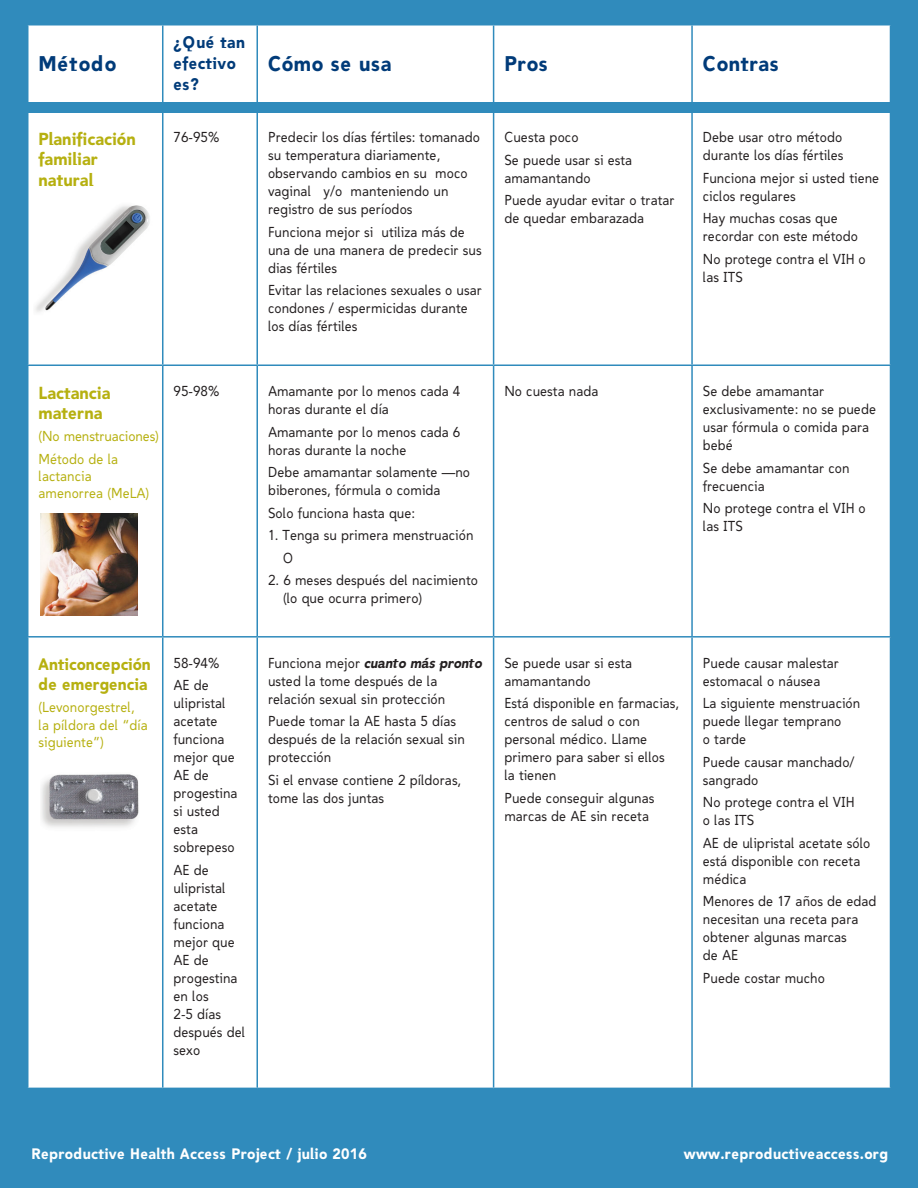
<style>
.page{position:relative;width:918px;height:1188px;background:#308bbc}
.page>*{position:absolute;margin:0;border:0;box-sizing:border-box;transform-origin:0 0}
.t1{font:700 21px "Bawdy";letter-spacing:.025em;color:#013b79}
.method{font:700 17.25px/20.2px "Bawdy";color:#b6b010}
.method-2{font:700 16.5px/20.2px "Bawdy";color:#b6b010}
.t2{font:700 16.5px/21px "Bawdy";letter-spacing:.025em;color:#013b79}
.body{font:700 15px "Bawdy";letter-spacing:.02em;color:#fff}
.body-2{font:14.25px/18px "Bawdy";color:#231f20}
.method_small{font:14.25px/17.2px "Bawdy";color:#b6b010}
.s1{font-weight:700;font-style:italic}
</style>
<div class="page">
<div style="left:28px;top:26px;width:862px;height:1062px;background:#fff"></div>
<div style="left:28px;top:638px;width:228px;height:450px;background:#fff"></div>
<hr style="left:162px;top:26px;width:1px;height:85px;background:#308bbc">
<hr style="left:256px;top:26px;width:2px;height:85px;background:#308bbc">
<hr style="left:493px;top:26px;width:1px;height:85px;background:#308bbc">
<hr style="left:691px;top:26px;width:2px;height:85px;background:#308bbc">
<hr style="left:162px;top:112px;width:1px;height:252px;background:#308bbc">
<hr style="left:256px;top:112px;width:2px;height:252px;background:#308bbc">
<hr style="left:493px;top:112px;width:1px;height:252px;background:#308bbc">
<hr style="left:691px;top:112px;width:2px;height:252px;background:#308bbc">
<hr style="left:27px;top:364px;width:136px;height:2px;background:#308bbc">
<hr style="left:163px;top:364px;width:94px;height:2px;background:#308bbc">
<hr style="left:162px;top:366px;width:1px;height:270px;background:#308bbc">
<hr style="left:257px;top:364px;width:237px;height:2px;background:#308bbc">
<hr style="left:256px;top:366px;width:2px;height:270px;background:#308bbc">
<hr style="left:494px;top:364px;width:198px;height:2px;background:#308bbc">
<hr style="left:493px;top:366px;width:1px;height:270px;background:#308bbc">
<hr style="left:692px;top:364px;width:199px;height:2px;background:#308bbc">
<hr style="left:691px;top:366px;width:2px;height:270px;background:#308bbc">
<hr style="left:27px;top:636px;width:136px;height:2px;background:#308bbc">
<hr style="left:163px;top:636px;width:94px;height:2px;background:#308bbc">
<hr style="left:162px;top:638px;width:1px;height:450px;background:#308bbc">
<hr style="left:257px;top:636px;width:237px;height:2px;background:#308bbc">
<hr style="left:256px;top:638px;width:2px;height:450px;background:#308bbc">
<hr style="left:494px;top:636px;width:198px;height:2px;background:#308bbc">
<hr style="left:493px;top:638px;width:1px;height:450px;background:#308bbc">
<hr style="left:692px;top:636px;width:199px;height:2px;background:#308bbc">
<hr style="left:691px;top:638px;width:2px;height:450px;background:#308bbc">
<img style="left:40px;top:513px;width:98px;height:103px">
<img style="left:34px;top:203px;width:118px;height:114px">
<img style="left:40px;top:772px;width:100px;height:60px">
<div style="left:0;top:102px;width:918px;height:10px;background:#308bbc"></div>
<p class="t1" style="left:39px;top:51px;width:79px">Método</p>
<p class="t2" style="left:174px;top:32px;width:73px">¿Qué tan efectivo es?</p>
<p class="t1" style="left:268px;top:51px;width:125px">Cómo se usa</p>
<p class="t1" style="left:504px;top:51px;width:45px">Pros</p>
<p class="t1" style="left:703px;top:51px;width:78px">Contras</p>
<p class="method" style="left:39px;top:129px;width:99px">Planificación familiar natural</p>
<p class="body-2" style="left:174px;top:129px;width:47px">76-95%</p>
<p class="body-2" style="left:268px;top:129px;width:214px">Predecir los días fértiles: tomanado su temperatura diariamente, observando cambios en su moco vaginal y/o manteniendo un registro de sus períodos</p>
<p class="body-2" style="left:268px;top:223px;width:215px">Funciona mejor si utiliza más de una de una manera de predecir sus dias fértiles</p>
<p class="body-2" style="left:268px;top:282px;width:215px">Evitar las relaciones sexuales o usar condones / espermicidas durante los días fértiles</p>
<p class="method" style="left:39px;top:382px;width:73px">Lactancia materna</p>
<p class="method_small" style="left:39px;top:428px;width:122px">(No menstruaciones)</p>
<p class="method_small" style="left:39px;top:450px;width:112px">Método de la lactancia amenorrea (MeLA)</p>
<p class="body-2" style="left:174px;top:382px;width:47px">95-98%</p>
<p class="body-2" style="left:268px;top:382px;width:194px">Amamante por lo menos cada 4 horas durante el día</p>
<p class="body-2" style="left:268px;top:423px;width:194px">Amamante por lo menos cada 6 horas durante la noche</p>
<p class="body-2" style="left:268px;top:463px;width:204px">Debe amamantar solamente —no biberones, fórmula o comida</p>
<p class="body-2" style="left:268px;top:504px;width:149px">Solo funciona hasta que:</p>
<p class="body-2" style="left:268px;top:526px;width:207px">1. Tenga su primera menstruación</p>
<p class="body-2" style="left:283px;top:549px;width:11px">O</p>
<p class="body-2" style="left:283px;top:571px;width:197px;text-indent:-15px">2. 6 meses después del nacimiento (lo que ocurra primero)</p>
<p class="method-2" style="left:39px;top:654px;width:114px">Anticoncepción de emergencia</p>
<p class="method_small" style="left:39px;top:699px;width:111px">(Levonorgestrel, la píldora del “día siguiente”)</p>
<p class="body-2" style="left:174px;top:654px;width:47px">58-94%</p>
<p class="body-2" style="left:174px;top:676px;width:66px">AE de ulipristal acetate funciona mejor que<br>AE de progestina si usted esta sobrepeso</p>
<p class="body-2" style="left:174px;top:861px;width:73px">AE de ulipristal acetate funciona mejor que<br>AE de progestina en los<br>2-5 días después del sexo</p>
<p class="body-2" style="left:268px;top:654px;width:216px">Funciona mejor <span class="s1">cuanto máß pronto </span>usted la tome después de la relación sexual sin protección</p>
<p class="body-2" style="left:268px;top:713px;width:198px">Puede tomar la AE hasta 5 días después de la relación sexual sin protección</p>
<p class="body-2" style="left:268px;top:771px;width:195px">Si el envase contiene 2 píldoras, tome las dos juntas</p>
<p class="body-2" style="left:504px;top:129px;width:76px">Cuesta poco</p>
<p class="body-2" style="left:504px;top:151px;width:129px">Se puede usar si esta amamantando</p>
<p class="body-2" style="left:504px;top:192px;width:172px">Puede ayudar evitar o tratar de quedar embarazada</p>
<p class="body-2" style="left:703px;top:129px;width:142px">Debe usar otro método durante los días fértiles</p>
<p class="body-2" style="left:703px;top:169px;width:178px">Funciona mejor si usted tiene ciclos regulares</p>
<p class="body-2" style="left:703px;top:210px;width:157px">Hay muchas cosas que recordar con este método</p>
<p class="body-2" style="left:703px;top:250px;width:165px">No protege contra el VIH o las ITS</p>
<p class="body-2" style="left:504px;top:382px;width:96px">No cuesta nada</p>
<p class="body-2" style="left:703px;top:382px;width:175px">Se debe amamantar exclusivamente: no se puede usar fórmula o comida para bebé</p>
<p class="body-2" style="left:703px;top:459px;width:148px">Se debe amamantar con frecuencia</p>
<p class="body-2" style="left:703px;top:499px;width:165px">No protege contra el VIH o las ITS</p>
<p class="body-2" style="left:504px;top:654px;width:129px">Se puede usar si esta amamantando</p>
<p class="body-2" style="left:504px;top:694px;width:176px">Está disponible en farmacias, centros de salud o con personal médico. Llame primero para saber si ellos<br>la tienen</p>
<p class="body-2" style="left:504px;top:789px;width:152px">Puede conseguir algunas marcas de AE sin receta</p>
<p class="body-2" style="left:703px;top:654px;width:138px">Puede causar malestar estomacal o náusea</p>
<p class="body-2" style="left:703px;top:694px;width:159px">La siguiente menstruación puede llegar temprano<br>o tarde</p>
<p class="body-2" style="left:703px;top:753px;width:153px">Puede causar manchado/ sangrado</p>
<p class="body-2" style="left:703px;top:793px;width:153px">No protege contra el VIH o las ITS</p>
<p class="body-2" style="left:703px;top:834px;width:169px">AE de ulipristal acetate sólo está disponible con receta médica</p>
<p class="body-2" style="left:703px;top:892px;width:175px">Menores de 17 años de edad necesitan una receta para obtener algunas marcas<br>de AE</p>
<p class="body-2" style="left:703px;top:969px;width:124px">Puede costar mucho</p>
<p class="body" style="left:31px;top:1145px;width:337px">Reproductive Health Access Project / julio 2016</p>
<p class="body" style="left:684px;top:1145px;width:206px">www.reproductiveaccess.org</p>
</div>
